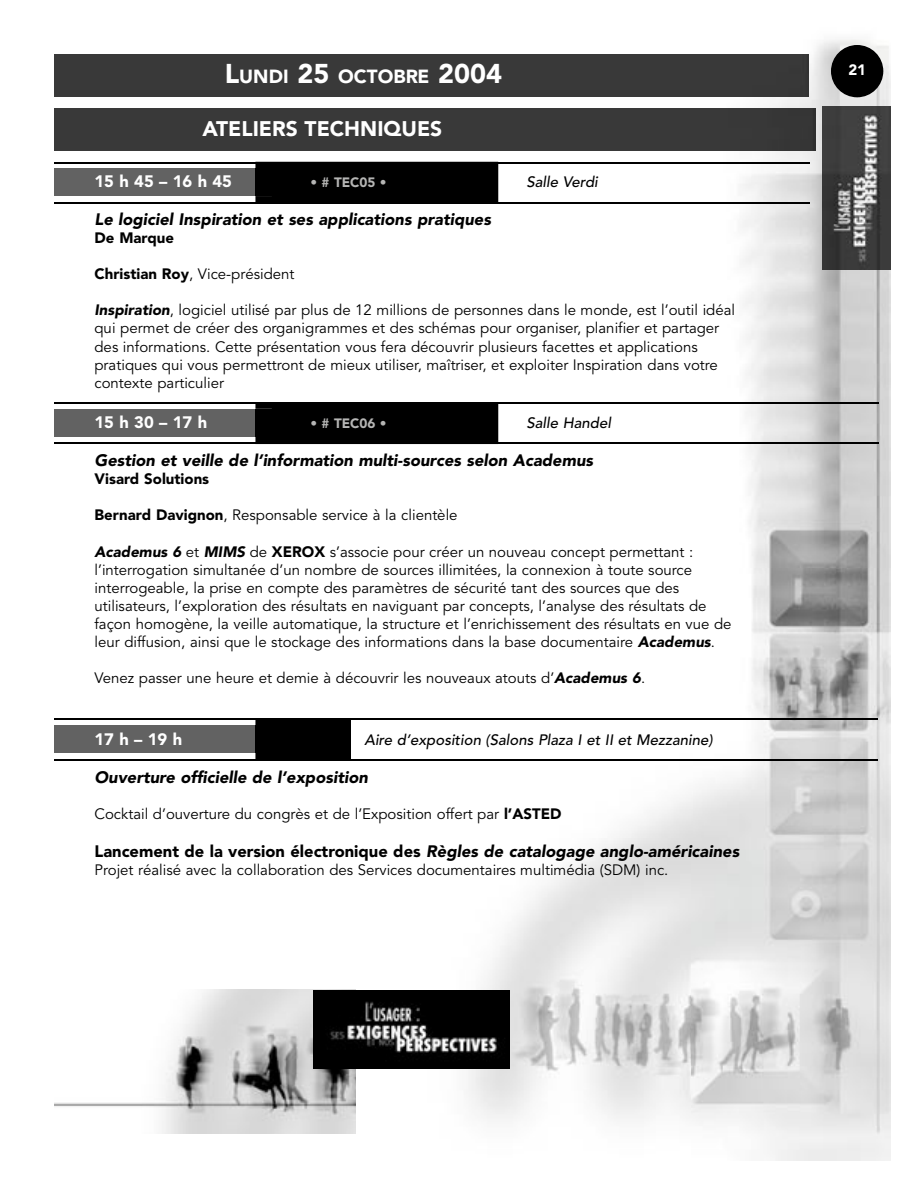
<style>
.page{position:relative;width:918px;height:1188px;background:#fff}
.page>*{position:absolute;margin:0;border:0;box-sizing:border-box;transform-origin:0 0}
.t1{font:900 21px "Avenir";color:#fff}
.t2{font:900 18.9px "Avenir";color:#fff}
.t3{font:italic 900 16.5px "Avenir";color:#000}
.t4{font:900 16.5px "Avenir";color:#000}
.t5{font:900 16.5px "Avenir";color:#fff}
.t6{font:15px/18px "Avenir";color:#000}
.t7{font:italic 500 15px "Avenir";color:#000}
.t8{font:900 15px "Avenir";color:#000}
.t9{font:900 15px "Avenir";color:#fff}
.t10{font:900 13.5px "Avenir";color:#b5b5b4}
.s1{font-size:27px}
.s2{font-weight:900}
.s3{font-weight:900;font-style:italic}
.s4{font-style:italic}
</style>
<div class="page">
<img style="left:345px;top:96px;width:347px;height:1038px">
<img style="left:692px;top:243px;width:199px;height:918px">
<img style="left:692px;top:39px;width:149px;height:204px">
<img style="left:841px;top:39px;width:50px;height:67px">
<img style="left:823px;top:106px;width:68px;height:164px">
<svg style="left:831px;top:45px;width:52px;height:52px;background:#2f2f2f"></svg>
<div style="left:255px;top:404px;width:243px;height:39px;background:#000"></div>
<div style="left:54px;top:409px;width:201px;height:27px;background:#626262"></div>
<div style="left:255px;top:409px;width:17px;height:27px;background:#000"></div>
<hr style="left:54px;top:402px;width:825px;height:2px;background:#000">
<hr style="left:54px;top:443px;width:825px;height:1px;background:#000">
<div style="left:54px;top:108px;width:291px;height:42px;background:#393939"></div>
<div style="left:345px;top:108px;width:470px;height:42px;background:#393939"></div>
<div style="left:255px;top:718px;width:96px;height:41px;background:#000"></div>
<hr style="left:54px;top:719px;width:824px;height:1px;background:#000">
<hr style="left:54px;top:759px;width:824px;height:2px;background:#000">
<div style="left:54px;top:725px;width:201px;height:28px;background:#626262"></div>
<div style="left:255px;top:725px;width:17px;height:28px;background:#000"></div>
<div style="left:255px;top:163px;width:243px;height:39px;background:#000"></div>
<div style="left:54px;top:169px;width:201px;height:27px;background:#626262"></div>
<div style="left:255px;top:169px;width:17px;height:27px;background:#000"></div>
<hr style="left:54px;top:162px;width:756px;height:1px;background:#000">
<hr style="left:54px;top:202px;width:756px;height:2px;background:#000">
<div style="left:54px;top:54px;width:291px;height:42px;background:#393939"></div>
<div style="left:345px;top:54px;width:464px;height:42px;background:#393939"></div>
<img style="left:54px;top:990px;width:301px;height:144px">
<img style="left:314px;top:990px;width:196px;height:79px">
<p class="t2" style="left:225px;top:65px;width:279px"><span class="s1">L</span>UNDI <span class="s1">25</span> OCTOBRE <span class="s1">2004</span></p>
<h1 class="t1" style="left:202px;top:116px;width:241px">ATELIERS TECHNIQUES</h1>
<p class="t5" style="left:94px;top:171px;width:139px">15 h 45 – 16 h 45</p>
<p class="t10" style="left:310px;top:174px;width:78px">• # TEC05 •</p>
<p class="t7" style="left:526px;top:173px;width:73px">Salle Verdi</p>
<p class="t3" style="left:94px;top:209px;width:398px">Le logiciel Inspiration et ses applications pratiques</p>
<p class="t8" style="left:94px;top:229px;width:81px">De Marque</p>
<p class="t6" style="left:94px;top:265px;width:202px"><span class="s2">Christian Roy</span>, Vice-président</p>
<p class="t6" style="left:94px;top:302px;width:642px"><span class="s3">Inspiration</span>, logiciel utilisé par plus de 12 millions de personnes dans le monde, est l’outil idéal qui permet de créer des organigrammes et des schémas pour organiser, planifier et partager des informations. Cette présentation vous fera découvrir plusieurs facettes et applications pratiques qui vous permettront de mieux utiliser, maîtriser, et exploiter Inspiration dans votre contexte particulier</p>
<p class="t5" style="left:94px;top:413px;width:114px">15 h 30 – 17 h</p>
<p class="t10" style="left:310px;top:415px;width:78px">• # TEC06 •</p>
<p class="t7" style="left:526px;top:414px;width:86px">Salle Handel</p>
<p class="t3" style="left:94px;top:450px;width:500px">Gestion et veille de l’information multi-sources selon Academus</p>
<p class="t8" style="left:94px;top:470px;width:116px">Visard Solutions</p>
<p class="t6" style="left:94px;top:507px;width:365px"><span class="s2">Bernard Davignon</span>, Responsable service à la clientèle</p>
<p class="t6" style="left:94px;top:543px;width:639px"><span class="s3">Academus 6</span> et <span class="s3">MIMS</span> de <span class="s2">XEROX</span> s’associe pour créer un nouveau concept permettant : l’interrogation simultanée d’un nombre de sources illimitées, la connexion à toute source interrogeable, la prise en compte des paramètres de sécurité tant des sources que des utilisateurs, l’exploration des résultats en naviguant par concepts, l’analyse des résultats de façon homogène, la veille automatique, la structure et l’enrichissement des résultats en vue de leur diffusion, ainsi que le stockage des informations dans la base documentaire <span class="s3">Academus</span>.</p>
<p class="t6" style="left:94px;top:669px;width:552px">Venez passer une heure et demie à découvrir les nouveaux atouts d’<span class="s3">Academus 6</span>.</p>
<p class="t5" style="left:94px;top:729px;width:89px">17 h – 19 h</p>
<p class="t7" style="left:364px;top:731px;width:350px">Aire d’exposition (Salons Plaza I et II et Mezzanine)</p>
<p class="t3" style="left:94px;top:767px;width:275px">Ouverture officielle de l’exposition</p>
<p class="t6" style="left:94px;top:805px;width:469px">Cocktail d’ouverture du congrès et de l’Exposition offert par <span class="s2">l’ASTED</span></p>
<p class="t4" style="left:94px;top:841px;width:646px">Lancement de la version électronique des <span class="s4">Règles de catalogage anglo-américaines</span></p>
<p class="t6" style="left:94px;top:861px;width:575px">Projet réalisé avec la collaboration des Services documentaires multimédia (SDM) inc.</p>
<p class="t9" style="left:848px;top:60px;width:19px">21</p>
</div>
